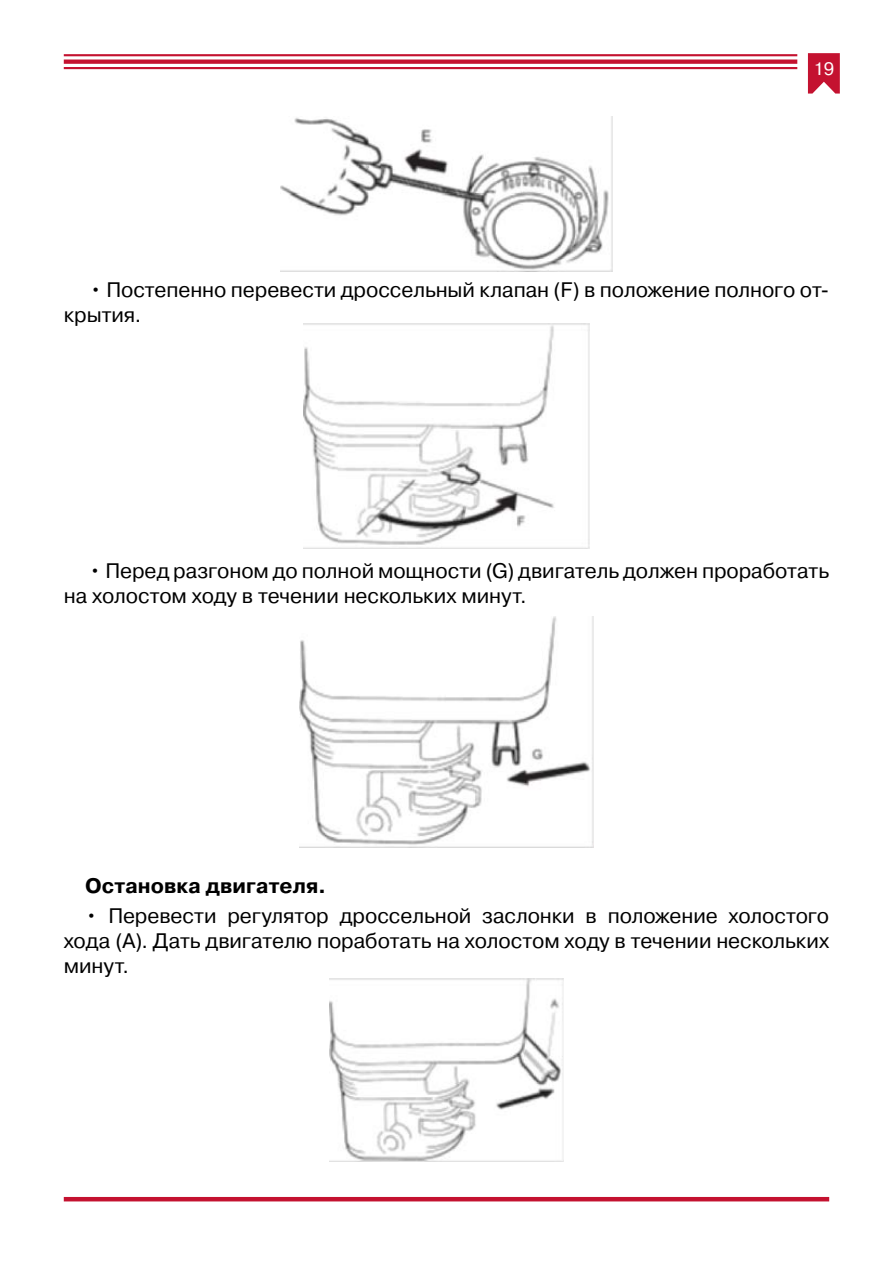
<style>
.page{position:relative;width:893px;height:1263px;background:#fff}
.page>*{position:absolute;margin:0;border:0;box-sizing:border-box;transform-origin:0 0}
.t1{font:21px/25.2px "Pragmatica C";letter-spacing:-.005em;color:#000}
.t2{font:700 21px "Pragmatica C";letter-spacing:.005em;color:#000}
.t3{font:18px "Pragmatica C";color:#fff}
</style>
<div class="page">
<svg style="left:808px;top:53px;width:32px;height:41px"></svg>
<hr style="left:64px;top:54px;width:733px;height:2px;background:#c41230">
<svg style="left:64px;top:60px;width:733px;height:4px;background:#c61d39"></svg>
<hr style="left:64px;top:67px;width:733px;height:2px;background:#c41230">
<hr style="left:64px;top:1197px;width:765px;height:4px;background:#c41230">
<img style="left:281px;top:117px;width:331px;height:155px">
<img style="left:304px;top:323px;width:285px;height:226px">
<img style="left:299px;top:617px;width:295px;height:231px">
<img style="left:329px;top:978px;width:234px;height:183px">
<p class="t3" style="left:813px;top:59px;width:22px">19</p>
<p class="t1" style="left:64px;top:277px;width:767px;text-indent:26px">• Постепенно перевести дроссельный клапан (F) в положение полного от&shy;крытия.</p>
<p class="t1" style="left:64px;top:558px;width:767px;text-indent:25px">• Перед разгоном до полной мощности (G) двигатель должен проработать на холостом ходу в течении нескольких минут.</p>
<p class="t2" style="left:85px;top:874px;width:243px">Остановка двигателя.</p>
<p class="t1" style="left:64px;top:903px;width:767px;text-align:justify;text-indent:21px">• Перевести регулятор дроссельной заслонки в положение холостого хода (А). Дать двигателю поработать на холостом ходу в течении нескольких минут.</p>
</div>
